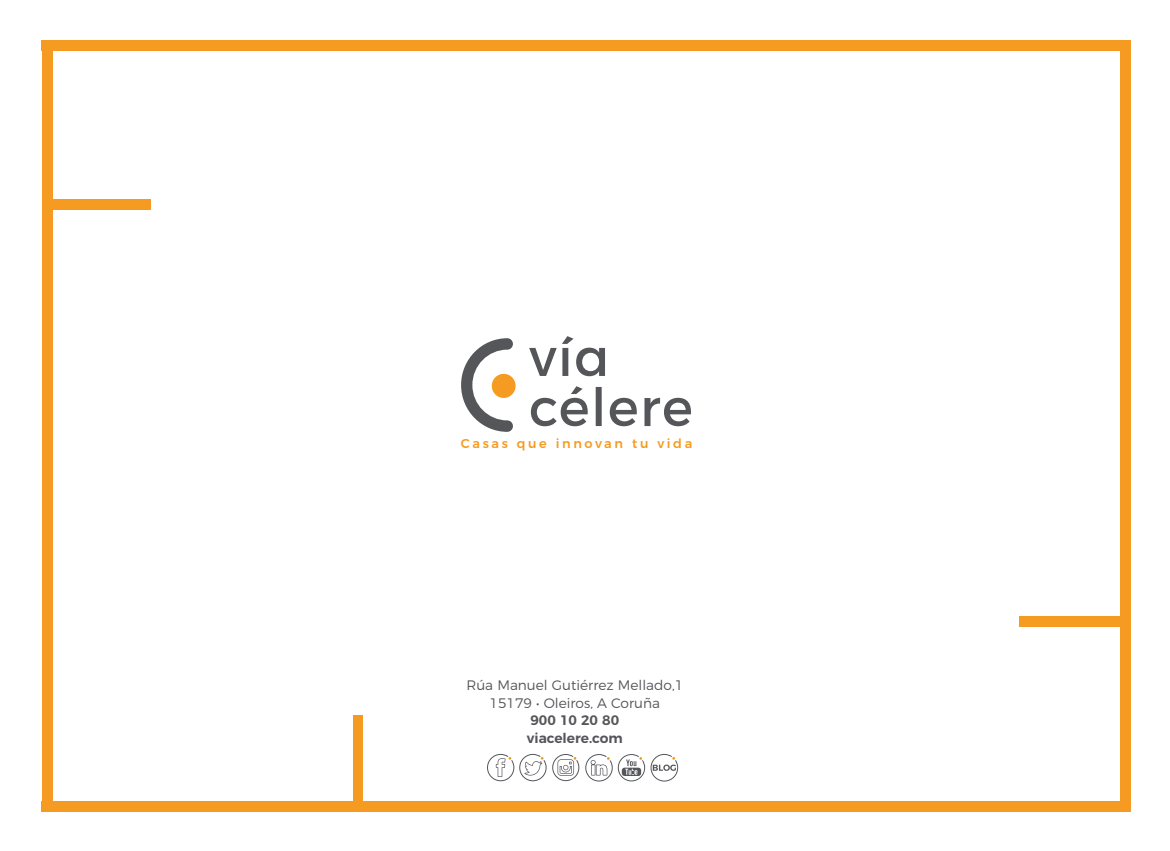
<style>
.page{position:relative;width:1170px;height:851px;background:#fff}
.page>*{position:absolute;margin:0;border:0;box-sizing:border-box;transform-origin:0 0}
.t1{font:300 13.75px/17.5px "Montserrat";color:#55565a;text-align:center}
.t2{font:600 13.75px/17.5px "Montserrat";color:#55565a}
.t3{font:500 12.88px "Montserrat";letter-spacing:.2em;color:#f59b21}
</style>
<div class="page">
<div style="left:42px;top:40px;width:1088px;height:11px;background:#f59b21"></div>
<div style="left:42px;top:801px;width:1088px;height:10px;background:#f59b21"></div>
<div style="left:42px;top:42px;width:10px;height:769px;background:#f59b21"></div>
<div style="left:1120px;top:40px;width:10px;height:770px;background:#f59b21"></div>
<div style="left:44px;top:199px;width:107px;height:11px;background:#f59b21"></div>
<div style="left:353px;top:715px;width:10px;height:96px;background:#f59b21"></div>
<div style="left:1019px;top:616px;width:106px;height:11px;background:#f59b21"></div>
<svg style="left:461px;top:336px;width:230px;height:96px"></svg>
<svg style="left:487px;top:753px;width:59px;height:28px"></svg>
<svg style="left:552px;top:754px;width:27px;height:27px"></svg>
<svg style="left:585px;top:753px;width:93px;height:28px"></svg>
<p class="t3" style="left:461px;top:433px;width:233px">Casas que innovan tu vida</p>
<p class="t1" style="left:466px;top:675px;width:218px">Rúa Manuel Gutiérrez Mellado,1<br>15179 • Oleiros, A Coruña</p>
<p class="t2" style="left:527px;top:710px;width:97px">900 10 20 80 viacelere.com</p>
</div>
